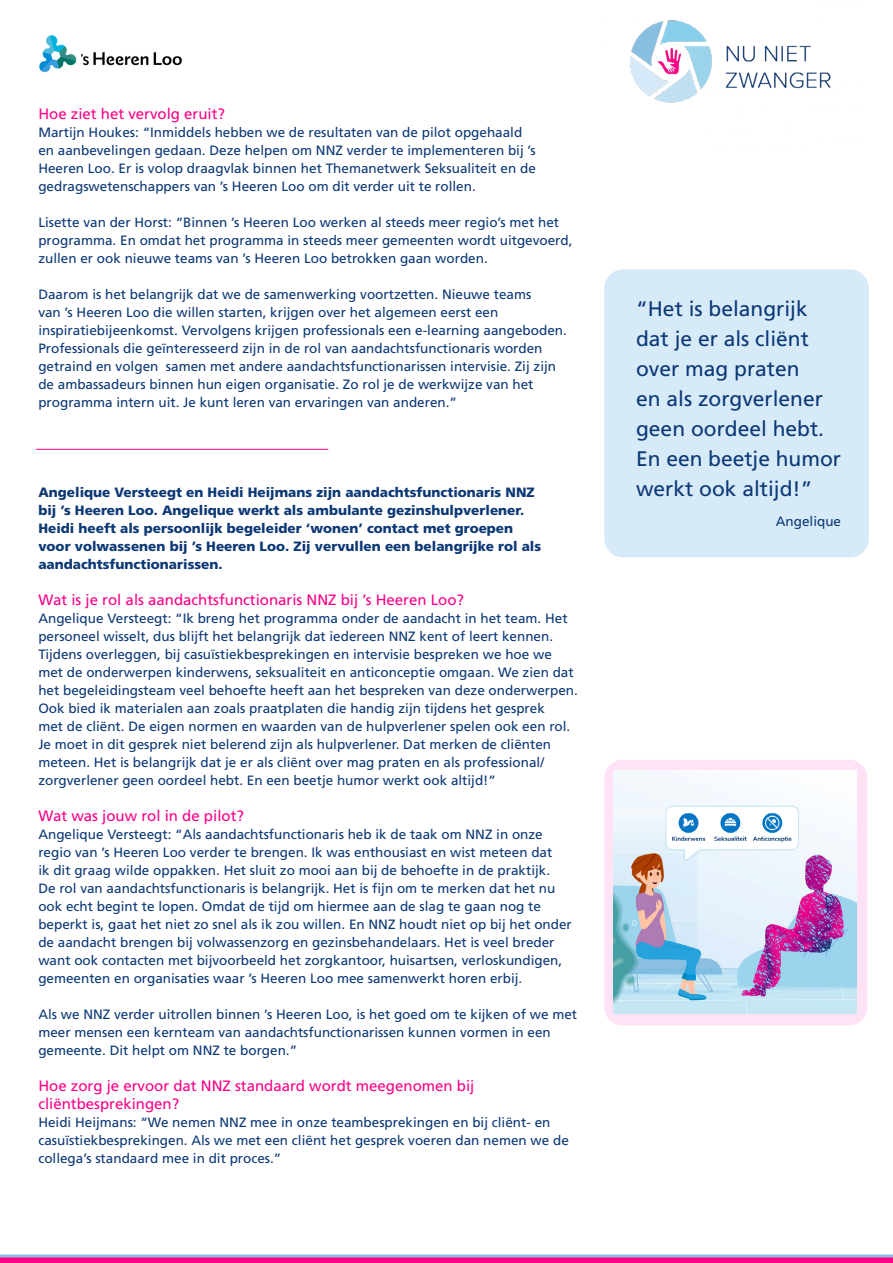
<style>
.page{position:relative;width:893px;height:1263px;background:#fff}
.page>*{position:absolute;margin:0;border:0;box-sizing:border-box;transform-origin:0 0}
.t1{font:21px/30px "Frutiger LT Pro";color:#0c3875}
.t2{font:15px/18px "Frutiger LT Pro";color:#fd0086}
.t3{font:13.5px/18px "Frutiger LT Pro";color:#0c3875}
.t4{font:900 13.5px/18px "Frutiger LT Pro";color:#0c3875}
</style>
<div class="page">
<img style="left:630px;top:20px;width:201px;height:83px">
<svg style="left:0;top:1254px;width:893px;height:9px;background:#d64daa"></svg>
<hr style="left:36px;top:449px;width:292px;height:1px;background:#fd0086">
<div style="left:605px;top:270px;width:263px;height:287px;background:#d7eaf8;border-radius:18px"></div>
<div style="left:604px;top:269px;width:265px;height:288px;border:2px solid #d6e9f8;border-radius:18px"></div>
<div style="left:604px;top:760px;width:263px;height:265px;background:#ffe2f4;border-radius:18px"></div>
<img style="left:614px;top:770px;width:243px;height:243px">
<img style="left:39px;top:35px;width:143px;height:38px">
<p class="t2" style="left:38px;top:105px;width:188px">Hoe ziet het vervolg eruit?</p>
<p class="t3" style="left:38px;top:124px;width:499px">Martijn Houkes: “Inmiddels hebben we de resultaten van de pilot opgehaald en aanbevelingen gedaan. Deze helpen om NNZ verder te implementeren bij ’s Heeren Loo. Er is volop draagvlak binnen het Themanetwerk Seksualiteit en de gedragswetenschappers van ’s Heeren Loo om dit verder uit te rollen.</p>
<p class="t3" style="left:38px;top:214px;width:536px">Lisette van der Horst: “Binnen ’s Heeren Loo werken al steeds meer regio’s met het programma. En omdat het programma in steeds meer gemeenten wordt uitgevoerd, zullen er ook nieuwe teams van ’s Heeren Loo betrokken gaan worden.</p>
<p class="t3" style="left:38px;top:286px;width:530px">Daarom is het belangrijk dat we de samenwerking voortzetten. Nieuwe teams<br>van ’s Heeren Loo die willen starten, krijgen over het algemeen eerst een inspiratiebijeenkomst. Vervolgens krijgen professionals een e-learning aangeboden.<br>Professionals die geïnteresseerd zijn in de rol van aandachtsfunctionaris worden getraind en volgen samen met andere aandachtsfunctionarissen intervisie. Zij zijn de ambassadeurs binnen hun eigen organisatie. Zo rol je de werkwijze van het programma intern uit. Je kunt leren van ervaringen van anderen.”</p>
<p class="t4" style="left:38px;top:483px;width:504px">Angelique Versteegt en Heidi Heijmans zijn aandachtsfunctionaris NNZ bij ’s Heeren Loo. Angelique werkt als ambulante gezinshulpverlener.<br>Heidi heeft als persoonlijk begeleider ‘wonen’ contact met groepen voor volwassenen bij ’s Heeren Loo. Zij vervullen een belangrijke rol als aandachtsfunctionarissen.</p>
<p class="t2" style="left:38px;top:591px;width:427px">Wat is je rol als aandachtsfunctionaris NNZ bij ’s Heeren Loo?</p>
<p class="t3" style="left:38px;top:610px;width:541px">Angelique Versteegt: “Ik breng het programma onder de aandacht in het team. Het personeel wisselt, dus blijft het belangrijk dat iedereen NNZ kent of leert kennen.<br>Tijdens overleggen, bij casuïstiekbesprekingen en intervisie bespreken we hoe we met de onderwerpen kinderwens, seksualiteit en anticonceptie omgaan. We zien dat het begeleidingsteam veel behoefte heeft aan het bespreken van deze onderwerpen.<br>Ook bied ik materialen aan zoals praatplaten die handig zijn tijdens het gesprek<br>met de cliënt. De eigen normen en waarden van de hulpverlener spelen ook een rol.<br>Je moet in dit gesprek niet belerend zijn als hulpverlener. Dat merken de cliënten meteen. Het is belangrijk dat je er als cliënt over mag praten en als professional/ zorgverlener geen oordeel hebt. En een beetje humor werkt ook altijd!”</p>
<p class="t2" style="left:38px;top:807px;width:207px">Wat was jouw rol in de pilot?</p>
<p class="t3" style="left:38px;top:826px;width:535px">Angelique Versteegt: “Als aandachtsfunctionaris heb ik de taak om NNZ in onze regio van ’s Heeren Loo verder te brengen. Ik was enthousiast en wist meteen dat<br>ik dit graag wilde oppakken. Het sluit zo mooi aan bij de behoefte in de praktijk.<br>De rol van aandachtsfunctionaris is belangrijk. Het is fijn om te merken dat het nu ook echt begint te lopen. Omdat de tijd om hiermee aan de slag te gaan nog te beperkt is, gaat het niet zo snel als ik zou willen. En NNZ houdt niet op bij het onder de aandacht brengen bij volwassenzorg en gezinsbehandelaars. Het is veel breder want ook contacten met bijvoorbeeld het zorgkantoor, huisartsen, verloskundigen, gemeenten en organisaties waar ’s Heeren Loo mee samenwerkt horen erbij.</p>
<p class="t3" style="left:38px;top:1006px;width:540px">Als we NNZ verder uitrollen binnen ’s Heeren Loo, is het goed om te kijken of we met meer mensen een kernteam van aandachtsfunctionarissen kunnen vormen in een gemeente. Dit helpt om NNZ te borgen.”</p>
<p class="t2" style="left:38px;top:1077px;width:437px">Hoe zorg je ervoor dat NNZ standaard wordt meegenomen bij cliëntbesprekingen?</p>
<p class="t3" style="left:38px;top:1114px;width:532px">Heidi Heijmans: “We nemen NNZ mee in onze teambesprekingen en bij cliënt- en casuïstiekbesprekingen. Als we met een cliënt het gesprek voeren dan nemen we de collega’s standaard mee in dit proces.”</p>
<h1 class="t1" style="left:636px;top:294px;width:206px">“Het is belangrijk dat je er als cliënt over mag praten<br>en als zorgverlener geen oordeel hebt.<br>En een beetje humor werkt ook altijd!”</h1>
<p class="t3" style="left:776px;top:512px;width:67px">Angelique</p>
</div>
